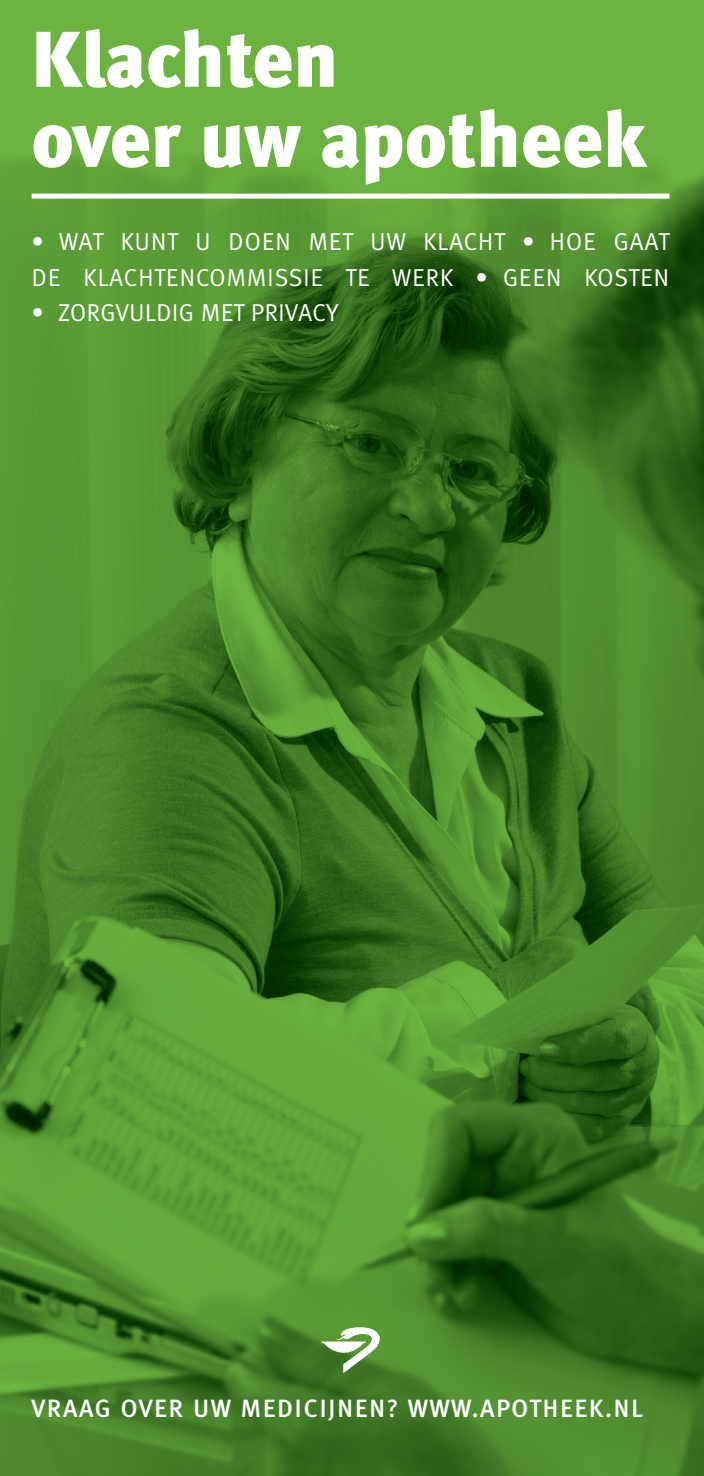
<style>
.page{position:relative;width:704px;height:1476px;background:#fff}
.page>*{position:absolute;margin:0;border:0;box-sizing:border-box;transform-origin:0 0}
.t1{font:78.75px/80px "Meta Black LF";color:#fff}
.t2{font:25px "Meta Medium Caps";letter-spacing:.055em;color:#fff}
.t3{font:24.5px/35.5px "Meta Normal LF Caps";letter-spacing:.02em;color:#fff}
.t4{font:24.5px "Meta Normal LF Caps";color:#fff}
</style>
<div class="page">
<img style="left:0;top:0;width:704px;height:1475px">
<div style="left:32px;top:193px;width:637px;height:5px;background:#fff"></div>
<svg style="left:321px;top:1326px;width:59px;height:46px"></svg>
<h1 class="t1" style="left:32px;top:26px;width:617px">Klachten<br>over uw apotheek</h1>
<p class="t3" style="left:32px;top:224px;width:639px">• WAT KUNT U DOEN MET UW KLACHT • HOE GAAT<br>DE KLACHTENCOMMISSIE TE WERK • GEEN KOSTEN</p>
<p class="t4" style="left:32px;top:298px;width:308px">• ZORGVULDIG MET PRIVACY</p>
<p class="t2" style="left:32px;top:1393px;width:613px">VRAAG OVER UW MEDICIJNEN? WWW.APOTHEEK.NL</p>
</div>
